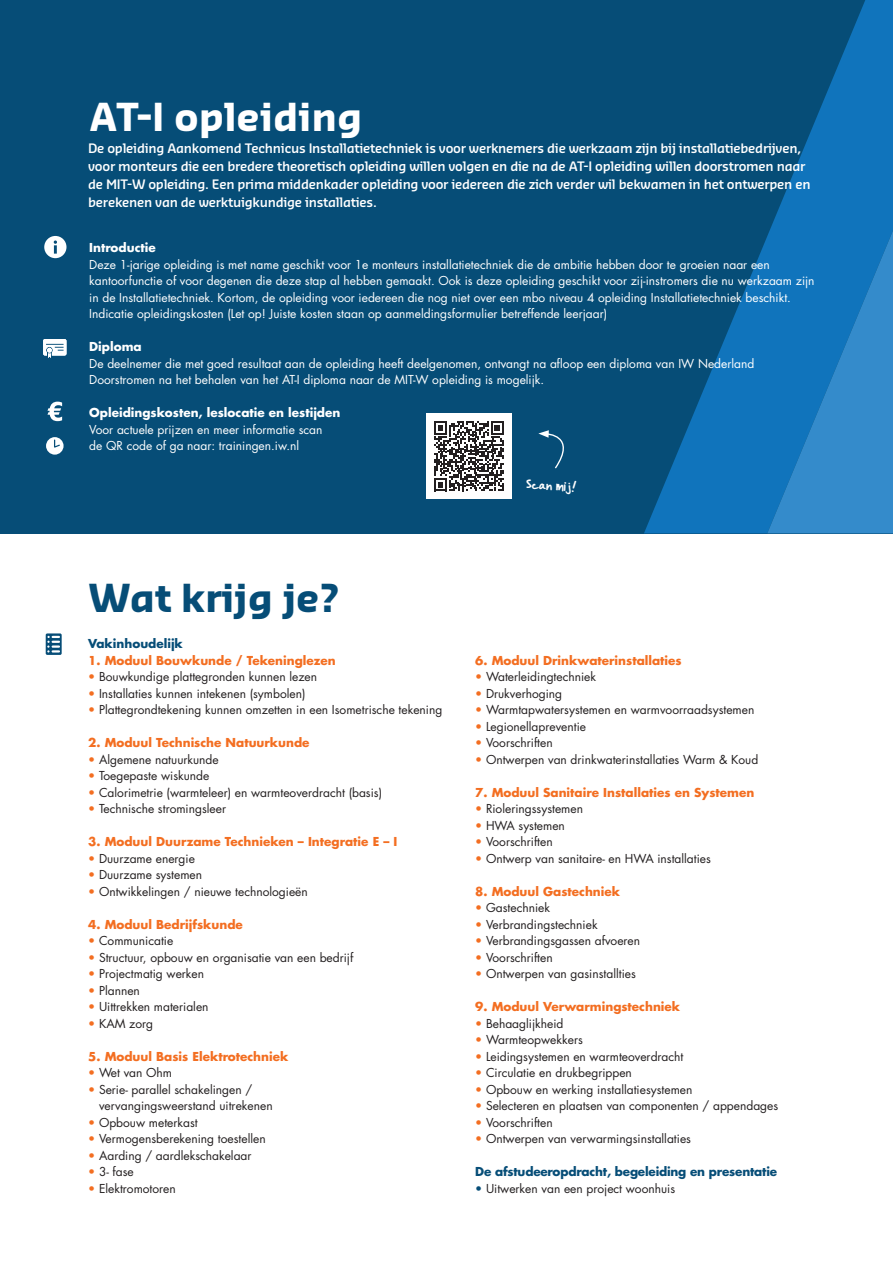
<style>
.page{position:relative;width:893px;height:1263px;background:#fff}
.page>*{position:absolute;margin:0;border:0;box-sizing:border-box;transform-origin:0 0}
.t1{font:700 37.65px "Sansa Pro";color:#fff}
.t2{font:700 37.65px "Sansa Pro";color:#064d77}
.t3{font:14.4px "Handwritten Crystalv 2";color:#fff}
.t4{font:600 12.75px/18px "Sansa Pro";letter-spacing:-.02em;color:#fff}
.t5{font:12px/16.5px "Futura Std";color:#231f20}
.t6{font:12px/16.5px "Futura Std";color:#fff}
.t7{font:700 12px "Futura Std";color:#f36e21}
.t8{font:700 12px "Futura Std";letter-spacing:-.015em;color:#064d77}
.t9{font:700 12px "Futura Std";color:#fff}
.s1{color:#f36e21}
.s2{color:#064d77}
</style>
<div class="page">
<div style="left:0;top:0;width:893px;height:533px;background:#064d77"></div>
<svg style="left:644px;top:0;width:249px;height:533px"></svg>
<svg style="left:767px;top:230px;width:126px;height:303px;background:#207ec2"></svg>
<div style="left:426px;top:414px;width:85px;height:85px;background:#fff"></div>
<svg style="left:434px;top:421px;width:70px;height:70px"></svg>
<svg style="left:538px;top:430px;width:26px;height:39px"></svg>
<svg style="left:44px;top:236px;width:22px;height:22px"></svg>
<svg style="left:43px;top:339px;width:23px;height:19px"></svg>
<svg style="left:47px;top:402px;width:15px;height:19px"></svg>
<div style="left:46px;top:437px;width:18px;height:18px;background:#fff;border-radius:50%"></div>
<svg style="left:54px;top:440px;width:6px;height:8px"></svg>
<svg style="left:46px;top:633px;width:16px;height:22px"></svg>
<svg style="left:47px;top:636px;width:12px;height:16px"></svg>
<p class="t1" style="left:89px;top:92px;width:275px">AT-I opleiding</p>
<p class="t4" style="left:88px;top:139px;width:724px">De opleiding Aankomend Technicus Installatietechniek is voor werknemers die werkzaam zijn bij installatiebedrijven, voor monteurs die een bredere theoretisch opleiding willen volgen en die na de AT-I opleiding willen doorstromen naar de MIT-W opleiding. Een prima middenkader opleiding voor iedereen die zich verder wil bekwamen in het ontwerpen en berekenen van de werktuigkundige installaties.</p>
<p class="t9" style="left:89px;top:240px;width:68px">Introductie</p>
<p class="t6" style="left:89px;top:256px;width:682px">Deze 1-jarige opleiding is met name geschikt voor 1e monteurs installatietechniek die de ambitie hebben door te groeien naar een</p>
<p class="t6" style="left:89px;top:272px;width:727px">kantoorfunctie of voor degenen die deze stap al hebben gemaakt. Ook is deze opleiding geschikt voor zij-instromers die nu werkzaam zijn</p>
<p class="t6" style="left:89px;top:289px;width:703px">in de Installatietechniek. Kortom, de opleiding voor iedereen die nog niet over een mbo niveau 4 opleiding Installatietechniek beschikt.</p>
<p class="t6" style="left:89px;top:305px;width:519px">Indicatie opleidingskosten (Let op! Juiste kosten staan op aanmeldingsformulier betreffende leerjaar)</p>
<p class="t9" style="left:89px;top:339px;width:54px">Diploma</p>
<p class="t6" style="left:89px;top:355px;width:666px">De deelnemer die met goed resultaat aan de opleiding heeft deelgenomen, ontvangt na afloop een diploma van IW Nederland</p>
<p class="t6" style="left:89px;top:371px;width:456px">Doorstromen na het behalen van het AT-I diploma naar de MIT-W opleiding is mogelijk.</p>
<p class="t9" style="left:89px;top:405px;width:253px">Opleidingskosten, leslocatie en lestijden</p>
<p class="t6" style="left:89px;top:421px;width:235px">Voor actuele prijzen en meer informatie scan de QR code of ga naar: trainingen.iw.nl</p>
<p class="t3" style="left:527px;top:475px;width:52px;rotate:4deg">Scan mij!</p>
<p class="t2" style="left:88px;top:573px;width:252px">Wat krijg je?</p>
<p class="t8" style="left:88px;top:636px;width:96px">Vakinhoudelijk</p>
<p class="t7" style="left:88px;top:652px;width:249px">1. Moduul Bouwkunde / Tekeninglezen</p>
<p class="t5" style="left:88px;top:668px;width:230px"><span class="s1">•</span> Bouwkundige plattegronden kunnen lezen</p>
<p class="t5" style="left:88px;top:685px;width:219px"><span class="s1">•</span> Installaties kunnen intekenen (symbolen)</p>
<p class="t5" style="left:88px;top:701px;width:356px"><span class="s1">•</span> Plattegrondtekening kunnen omzetten in een Isometrische tekening</p>
<p class="t7" style="left:88px;top:735px;width:223px">2. Moduul Technische Natuurkunde</p>
<p class="t5" style="left:88px;top:751px;width:132px"><span class="s1">•</span> Algemene natuurkunde</p>
<p class="t5" style="left:88px;top:767px;width:123px"><span class="s1">•</span> Toegepaste wiskunde</p>
<p class="t5" style="left:88px;top:784px;width:295px"><span class="s1">•</span> Calorimetrie (warmteleer) en warmteoverdracht (basis)</p>
<p class="t5" style="left:88px;top:800px;width:139px"><span class="s1">•</span> Technische stromingsleer</p>
<p class="t7" style="left:88px;top:834px;width:311px">3. Moduul Duurzame Technieken – Integratie E – I</p>
<p class="t5" style="left:88px;top:850px;width:108px"><span class="s1">•</span> Duurzame energie</p>
<p class="t5" style="left:88px;top:866px;width:115px"><span class="s1">•</span> Duurzame systemen</p>
<p class="t5" style="left:88px;top:883px;width:221px"><span class="s1">•</span> Ontwikkelingen / nieuwe technologieën</p>
<p class="t7" style="left:88px;top:916px;width:156px">4. Moduul Bedrijfskunde</p>
<p class="t5" style="left:88px;top:932px;width:87px"><span class="s1">•</span> Communicatie</p>
<p class="t5" style="left:88px;top:949px;width:267px"><span class="s1">•</span> Structuur, opbouw en organisatie van een bedrijf</p>
<p class="t5" style="left:88px;top:965px;width:117px"><span class="s1">•</span> Projectmatig werken</p>
<p class="t5" style="left:88px;top:982px;width:53px"><span class="s1">•</span> Plannen</p>
<p class="t5" style="left:88px;top:998px;width:122px"><span class="s1">•</span> Uittrekken materialen</p>
<p class="t5" style="left:88px;top:1015px;width:66px"><span class="s1">•</span> KAM zorg</p>
<p class="t7" style="left:88px;top:1048px;width:202px">5. Moduul Basis Elektrotechniek</p>
<p class="t5" style="left:88px;top:1064px;width:85px"><span class="s1">•</span> Wet van Ohm</p>
<p class="t5" style="left:99px;top:1081px;width:175px;text-indent:-11px"><span class="s1">•</span> Serie- parallel schakelingen / vervangingsweerstand uitrekenen</p>
<p class="t5" style="left:88px;top:1114px;width:111px"><span class="s1">•</span> Opbouw meterkast</p>
<p class="t5" style="left:88px;top:1130px;width:179px"><span class="s1">•</span> Vermogensberekening toestellen</p>
<p class="t5" style="left:88px;top:1147px;width:165px"><span class="s1">•</span> Aarding / aardlekschakelaar</p>
<p class="t5" style="left:88px;top:1163px;width:47px"><span class="s1">•</span> 3- fase</p>
<p class="t5" style="left:88px;top:1180px;width:89px"><span class="s1">•</span> Elektromotoren</p>
<p class="t7" style="left:475px;top:652px;width:208px">6. Moduul Drinkwaterinstallaties</p>
<p class="t5" style="left:475px;top:668px;width:122px"><span class="s1">•</span> Waterleidingtechniek</p>
<p class="t5" style="left:475px;top:685px;width:89px"><span class="s1">•</span> Drukverhoging</p>
<p class="t5" style="left:475px;top:701px;width:281px"><span class="s1">•</span> Warmtapwatersystemen en warmvoorraadsystemen</p>
<p class="t5" style="left:475px;top:718px;width:112px"><span class="s1">•</span> Legionellapreventie</p>
<p class="t5" style="left:475px;top:734px;width:79px"><span class="s1">•</span> Voorschriften</p>
<p class="t5" style="left:475px;top:751px;width:285px"><span class="s1">•</span> Ontwerpen van drinkwaterinstallaties Warm &amp; Koud</p>
<p class="t7" style="left:475px;top:784px;width:281px">7. Moduul Sanitaire Installaties en Systemen</p>
<p class="t5" style="left:475px;top:800px;width:109px"><span class="s1">•</span> Rioleringssystemen</p>
<p class="t5" style="left:475px;top:817px;width:91px"><span class="s1">•</span> HWA systemen</p>
<p class="t5" style="left:475px;top:833px;width:79px"><span class="s1">•</span> Voorschriften</p>
<p class="t5" style="left:475px;top:850px;width:237px"><span class="s1">•</span> Ontwerp van sanitaire- en HWA installaties</p>
<p class="t7" style="left:475px;top:883px;width:146px">8. Moduul Gastechniek</p>
<p class="t5" style="left:475px;top:899px;width:76px"><span class="s1">•</span> Gastechniek</p>
<p class="t5" style="left:475px;top:916px;width:124px"><span class="s1">•</span> Verbrandingstechniek</p>
<p class="t5" style="left:475px;top:932px;width:166px"><span class="s1">•</span> Verbrandingsgassen afvoeren</p>
<p class="t5" style="left:475px;top:949px;width:79px"><span class="s1">•</span> Voorschriften</p>
<p class="t5" style="left:475px;top:965px;width:162px"><span class="s1">•</span> Ontwerpen van gasinstallties</p>
<p class="t7" style="left:475px;top:999px;width:206px">9. Moduul Verwarmingstechniek</p>
<p class="t5" style="left:475px;top:1015px;width:90px"><span class="s1">•</span> Behaaglijkheid</p>
<p class="t5" style="left:475px;top:1031px;width:109px"><span class="s1">•</span> Warmteopwekkers</p>
<p class="t5" style="left:475px;top:1048px;width:210px"><span class="s1">•</span> Leidingsystemen en warmteoverdracht</p>
<p class="t5" style="left:475px;top:1064px;width:158px"><span class="s1">•</span> Circulatie en drukbegrippen</p>
<p class="t5" style="left:475px;top:1081px;width:219px"><span class="s1">•</span> Opbouw en werking installatiesystemen</p>
<p class="t5" style="left:475px;top:1097px;width:305px"><span class="s1">•</span> Selecteren en plaatsen van componenten / appendages</p>
<p class="t5" style="left:475px;top:1114px;width:79px"><span class="s1">•</span> Voorschriften</p>
<p class="t5" style="left:475px;top:1130px;width:217px"><span class="s1">•</span> Ontwerpen van verwarmingsinstallaties</p>
<p class="t8" style="left:475px;top:1164px;width:303px">De afstudeeropdracht, begeleiding en presentatie</p>
<p class="t5" style="left:475px;top:1180px;width:202px"><span class="s2">•</span> Uitwerken van een project woonhuis</p>
</div>
